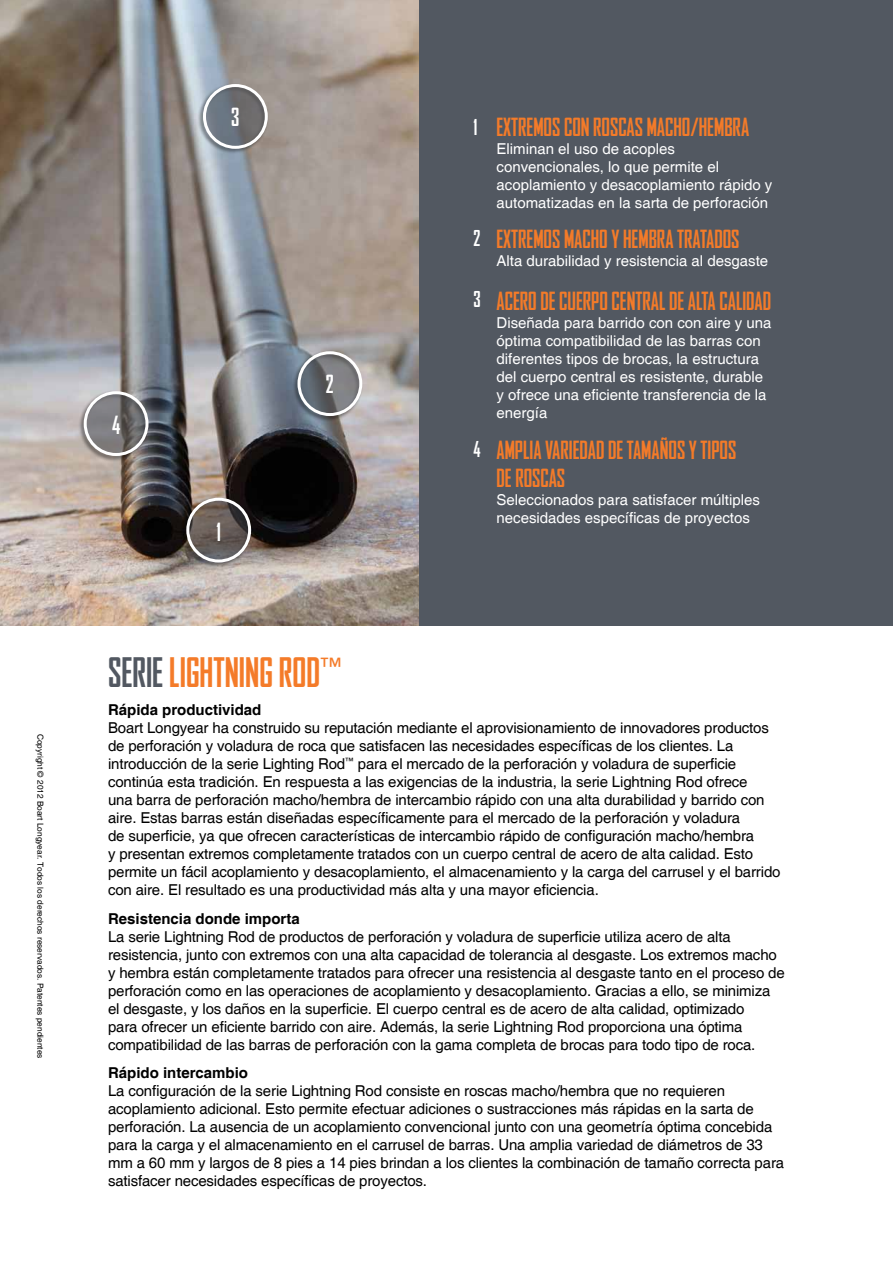
<style>
.page{position:relative;width:893px;height:1263px;background:#fff}
.page>*{position:absolute;margin:0;border:0;box-sizing:border-box;transform-origin:0 0}
.t1{font:700 condensed 39px "Agency FB";color:#f47b29}
.t2{font:700 condensed 24px/28.2px "Agency FB";color:#f47b29}
.t3{font:700 condensed 24px "Agency FB";color:#fff}
.t4{font:700 condensed 21px "Agency FB";color:#fff}
.t5{font:15px/18px "Helvetica";letter-spacing:-.01em;color:#000}
.t6{font:15px/18px "Helvetica";color:#fff}
.t7{font:700 15px "Helvetica";color:#000}
.t8{font:8.25px "Helvetica";color:#000}
.s1{font-size:21px;color:#fff}
.s2{color:#525861}
</style>
<div class="page">
<img style="left:0;top:0;width:419px;height:625px">
<div style="left:419px;top:0;width:474px;height:625px;background:#525861"></div>
<div style="left:181px;top:497px;width:71px;height:71px;background:#000;opacity:.5"></div>
<svg style="left:188px;top:499px;width:62px;height:62px;background:#6a615e"></svg>
<div style="left:186px;top:498px;width:65px;height:64px;border:3px solid #fff;border-radius:50%"></div>
<div style="left:292px;top:350px;width:72px;height:72px;background:#000;opacity:.5"></div>
<svg style="left:299px;top:352px;width:62px;height:62px;background:#75787c"></svg>
<div style="left:297px;top:351px;width:65px;height:65px;border:3px solid #fff;border-radius:50%"></div>
<div style="left:197px;top:83px;width:72px;height:72px;background:#000;opacity:.5"></div>
<svg style="left:204px;top:85px;width:62px;height:62px;background:#72767c"></svg>
<div style="left:203px;top:84px;width:65px;height:65px;border:3px solid #fff;border-radius:50%"></div>
<div style="left:78px;top:390px;width:72px;height:72px;background:#000;opacity:.5"></div>
<svg style="left:85px;top:392px;width:62px;height:62px;background:#7a797a"></svg>
<div style="left:84px;top:391px;width:64px;height:65px;border:3px solid #fff;border-radius:50%"></div>
<p class="t8" style="left:45px;top:734px;width:326px;rotate:90deg">Copyright © 2012 Boart Longyear. Todos los derechos reservados. Patentes pendientes</p>
<h2 class="t3" style="left:231px;top:103px;width:10px">3</h2>
<h2 class="t3" style="left:112px;top:410px;width:10px">4</h2>
<h2 class="t3" style="left:216px;top:518px;width:6px">1</h2>
<h2 class="t3" style="left:326px;top:370px;width:9px">2</h2>
<h2 class="t2" style="left:473px;top:113px;width:277px"><span class="s1">1</span> EXTREMOS CON ROSCAS MACHO/HEMBRA</h2>
<p class="t6" style="left:496px;top:140px;width:277px">Eliminan el uso de acoples convencionales, lo que permite el acoplamiento y desacoplamiento rápido y automatizadas en la sarta de perforación</p>
<h2 class="t2" style="left:473px;top:226px;width:268px"><span class="s1">2</span> EXTREMOS MACHO Y HEMBRA TRATADOS</h2>
<p class="t6" style="left:496px;top:253px;width:273px">Alta durabilidad y resistencia al desgaste</p>
<h2 class="t2" style="left:473px;top:288px;width:299px"><span class="s1">3</span> ACERO DE CUERPO CENTRAL DE ALTA CALIDAD</h2>
<p class="t6" style="left:496px;top:315px;width:277px">Diseñada para barrido con con aire y una óptima compatibilidad de las barras con diferentes tipos de brocas, la estructura del cuerpo central es resistente, durable y ofrece una eficiente transferencia de la energía</p>
<h3 class="t4" style="left:473px;top:437px;width:9px">4</h3>
<h2 class="t2" style="left:496px;top:436px;width:241px">AMPLIA VARIEDAD DE TAMAÑOS Y TIPOS<br>DEROSCAS</h2>
<p class="t6" style="left:496px;top:492px;width:265px">Seleccionados para satisfacer múltiples necesidades específicas de proyectos</p>
<h1 class="t1" style="left:108px;top:649px;width:236px"><span class="s2">SERIE</span> LIGHTNING ROD<sup>™</sup></h1>
<p class="t7" style="left:108px;top:701px;width:155px">Rápida productividad</p>
<p class="t5" style="left:108px;top:720px;width:674px">Boart Longyear ha construido su reputación mediante el aprovisionamiento de innovadores productos de perforación y voladura de roca que satisfacen las necesidades específicas de los clientes. La introducción de la serie Lighting Rod<sup>™</sup> para el mercado de la perforación y voladura de superficie continúa esta tradición. En respuesta a las exigencias de la industria, la serie Lightning Rod ofrece<br>una barra de perforación macho/hembra de intercambio rápido con una alta durabilidad y barrido con aire. Estas barras están diseñadas específicamente para el mercado de la perforación y voladura<br>de superficie, ya que ofrecen características de intercambio rápido de configuración macho/hembra<br>y presentan extremos completamente tratados con un cuerpo central de acero de alta calidad. Esto permite un fácil acoplamiento y desacoplamiento, el almacenamiento y la carga del carrusel y el barrido con aire. El resultado es una productividad más alta y una mayor eficiencia.</p>
<p class="t7" style="left:108px;top:909px;width:193px">Resistencia donde importa</p>
<p class="t5" style="left:108px;top:928px;width:678px">La serie Lightning Rod de productos de perforación y voladura de superficie utiliza acero de alta resistencia, junto con extremos con una alta capacidad de tolerancia al desgaste. Los extremos macho y hembra están completamente tratados para ofrecer una resistencia al desgaste tanto en el proceso de perforación como en las operaciones de acoplamiento y desacoplamiento. Gracias a ello, se minimiza el desgaste, y los daños en la superficie. El cuerpo central es de acero de alta calidad, optimizado<br>para ofrecer un eficiente barrido con aire. Además, la serie Lightning Rod proporciona una óptima compatibilidad de las barras de perforación con la gama completa de brocas para todo tipo de roca.</p>
<p class="t7" style="left:108px;top:1064px;width:142px">Rápido intercambio</p>
<p class="t5" style="left:108px;top:1083px;width:678px">La configuración de la serie Lightning Rod consiste en roscas macho/hembra que no requieren acoplamiento adicional. Esto permite efectuar adiciones o sustracciones más rápidas en la sarta de perforación. La ausencia de un acoplamiento convencional junto con una geometría óptima concebida para la carga y el almacenamiento en el carrusel de barras. Una amplia variedad de diámetros de 33 mm a 60 mm y largos de 8 pies a 14 pies brindan a los clientes la combinación de tamaño correcta para satisfacer necesidades específicas de proyectos.</p>
</div>
